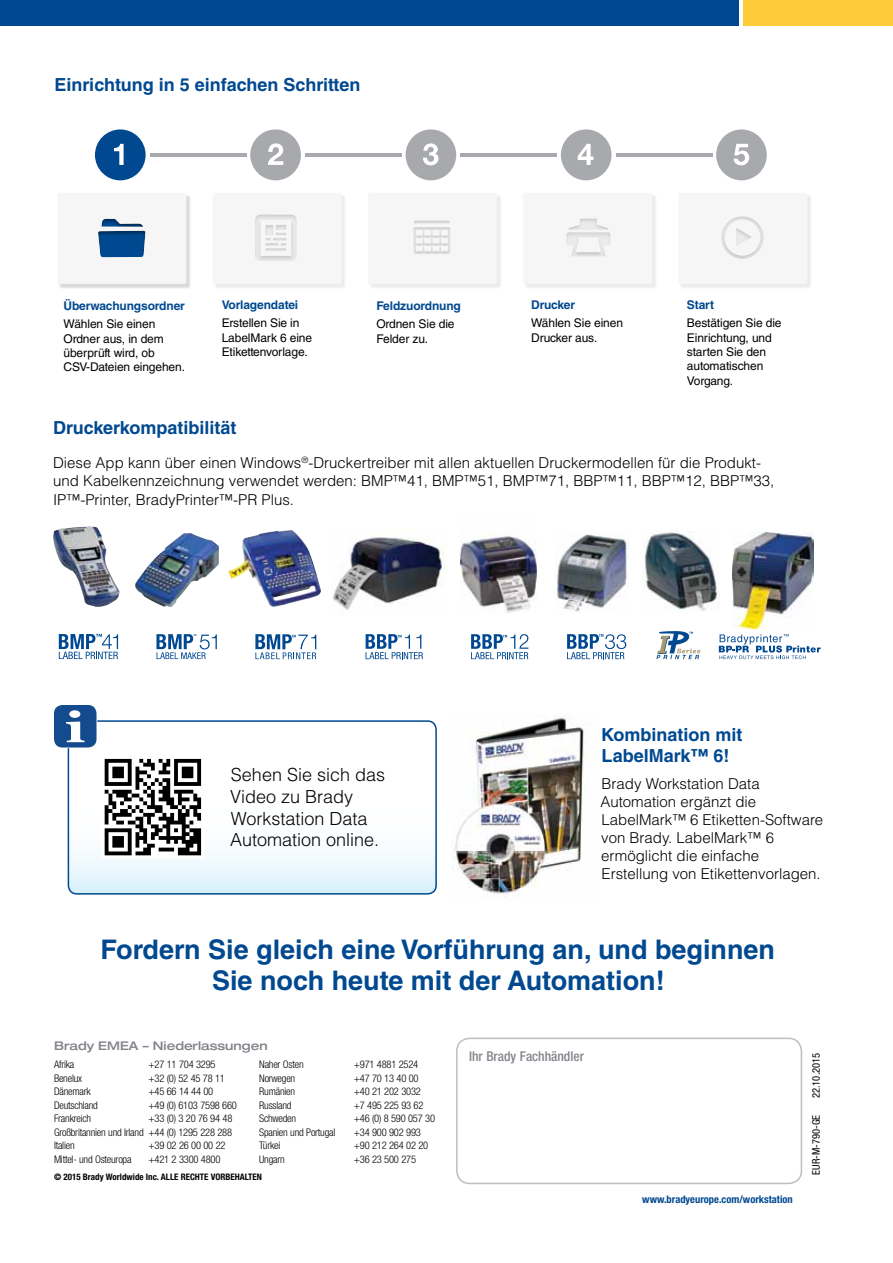
<style>
.page{position:relative;width:893px;height:1263px;background:#fff}
.page>*{position:absolute;margin:0;border:0;box-sizing:border-box;transform-origin:0 0}
.t1{font:700 27px/31.5px "Helvetica LT Std";color:#004990;text-align:center}
.t2{font:700 18px/21.6px "Helvetica LT Std";color:#004990}
.t3{font:300 18px/21.6px "Helvetica LT Std";color:#000}
.t4{font:300 15px/18px "Helvetica LT Std";color:#000}
.t5{font:500 condensed 13.5px "Helvetica Neue LT Pro";color:#81848a}
.t6{font:12px/14.4px "Helvetica LT Std";letter-spacing:-.01em;color:#000}
.t7{font:700 12px "Helvetica LT Std";letter-spacing:-.01em;color:#004990}
.t8{font:500 expanded 12px "Helvetica Neue LT Pro";color:#81848a}
.t9{font:300 condensed 10.5px/13.5px "Helvetica Neue LT Pro";letter-spacing:-.02em;color:#000;text-align:justify}
.t10{font:700 condensed 10.5px "Helvetica Neue LT Pro";color:#004990}
.t11{font:condensed 10.5px "Helvetica Neue LT Pro";color:#000}
.t12{font:700 condensed 9px "Helvetica Neue LT Pro";color:#000}
</style>
<div class="page">
<div style="left:0;top:0;width:738px;height:26px;background:#004990"></div>
<div style="left:743px;top:0;width:150px;height:26px;background:#ffca38"></div>
<div style="left:456px;top:1037px;width:346px;height:147px;border:2px solid #bcbec0;border-radius:13px"></div>
<img style="left:452px;top:714px;width:136px;height:183px">
<svg style="left:68px;top:723px;width:368px;height:171px"></svg>
<div style="left:68px;top:720px;width:369px;height:174px;border:2px solid #004990;border-radius:9px"></div>
<svg style="left:59px;top:634px;width:59px;height:25px"></svg>
<svg style="left:156px;top:634px;width:61px;height:25px"></svg>
<svg style="left:255px;top:634px;width:61px;height:25px"></svg>
<img style="left:228px;top:530px;width:93px;height:77px">
<img style="left:53px;top:526px;width:67px;height:81px">
<img style="left:135px;top:533px;width:84px;height:74px">
<img style="left:333px;top:537px;width:111px;height:78px">
<img style="left:460px;top:534px;width:76px;height:79px">
<img style="left:556px;top:534px;width:72px;height:78px">
<img style="left:642px;top:530px;width:77px;height:81px">
<img style="left:732px;top:532px;width:81px;height:97px">
<svg style="left:656px;top:631px;width:44px;height:28px"></svg>
<svg style="left:567px;top:634px;width:59px;height:25px"></svg>
<div style="left:679px;top:194px;width:133px;height:95px;background:#ededed"></div>
<div style="left:678px;top:193px;width:129px;height:91px;background:#f6f6f6;border-radius:2px"></div>
<div style="left:524px;top:194px;width:133px;height:95px;background:#ededed"></div>
<div style="left:523px;top:193px;width:129px;height:91px;background:#f6f6f6;border-radius:2px"></div>
<div style="left:369px;top:194px;width:133px;height:95px;background:#ededed"></div>
<div style="left:368px;top:193px;width:129px;height:91px;background:#f6f6f6;border-radius:2px"></div>
<div style="left:214px;top:194px;width:133px;height:95px;background:#000;opacity:.08"></div>
<div style="left:213px;top:193px;width:129px;height:91px;background:#f6f6f6;border-radius:2px"></div>
<div style="left:58px;top:194px;width:133px;height:95px;background:#ddd"></div>
<div style="left:57px;top:193px;width:129px;height:91px;background:#f6f6f6;border-radius:2px"></div>
<div style="left:97px;top:217px;width:51px;height:42px;background:#000;opacity:.5"></div>
<div style="left:413px;top:220px;width:38px;height:36px;background:#000;opacity:.15"></div>
<div style="left:719px;top:216px;width:45px;height:45px;background:#000;opacity:.15"></div>
<div style="left:563px;top:217px;width:48px;height:42px;background:#000;opacity:.15"></div>
<div style="left:254px;top:214px;width:45px;height:50px;background:#000;opacity:.15"></div>
<div style="left:95px;top:129px;width:51px;height:51px;background:#004990;border-radius:50%"></div>
<div style="left:250px;top:129px;width:51px;height:51px;background:#a7a9ac;border-radius:50%"></div>
<div style="left:406px;top:129px;width:50px;height:51px;background:#a7a9ac;border-radius:50%"></div>
<div style="left:561px;top:129px;width:50px;height:51px;background:#a7a9ac;border-radius:50%"></div>
<div style="left:716px;top:129px;width:51px;height:51px;background:#a7a9ac;border-radius:50%"></div>
<hr style="left:150px;top:154px;width:96px;height:3px;background:#a7a9ac">
<hr style="left:305px;top:154px;width:96px;height:3px;background:#a7a9ac">
<hr style="left:461px;top:154px;width:96px;height:3px;background:#a7a9ac">
<hr style="left:616px;top:154px;width:96px;height:3px;background:#a7a9ac">
<svg style="left:114px;top:144px;width:10px;height:21px"></svg>
<svg style="left:268px;top:143px;width:15px;height:22px"></svg>
<svg style="left:423px;top:143px;width:16px;height:22px"></svg>
<svg style="left:578px;top:144px;width:15px;height:21px"></svg>
<svg style="left:734px;top:144px;width:15px;height:21px"></svg>
<svg style="left:53px;top:704px;width:44px;height:44px"></svg>
<div style="left:54px;top:705px;width:43px;height:42px;background:#144a8e;border-radius:9px"></div>
<svg style="left:66px;top:710px;width:18px;height:32px"></svg>
<svg style="left:719px;top:634px;width:102px;height:25px"></svg>
<div style="left:101px;top:756px;width:104px;height:102px;background:linear-gradient(to right,#f8f8f8,#f8f8f8)"></div>
<svg style="left:105px;top:759px;width:96px;height:96px"></svg>
<svg style="left:366px;top:634px;width:57px;height:25px"></svg>
<svg style="left:471px;top:634px;width:57px;height:25px"></svg>
<h2 class="t2" style="left:55px;top:74px;width:307px">Einrichtung in 5 einfachen Schritten</h2>
<p class="t7" style="left:64px;top:298px;width:123px">Überwachungsordner</p>
<p class="t6" style="left:64px;top:317px;width:123px">Wählen Sie einen<br>Ordner aus, in dem überprüft wird, ob<br>CSV-Dateien eingehen.</p>
<p class="t7" style="left:222px;top:297px;width:78px">Vorlagendatei</p>
<p class="t6" style="left:222px;top:316px;width:92px">Erstellen Sie in<br>LabelMark 6 eine<br>Etikettenvorlage.</p>
<p class="t7" style="left:376px;top:298px;width:86px">Feldzuordnung</p>
<p class="t6" style="left:376px;top:317px;width:80px">Ordnen Sie die<br>Felder zu.</p>
<p class="t7" style="left:531px;top:297px;width:45px">Drucker</p>
<p class="t6" style="left:531px;top:316px;width:93px">Wählen Sie einen<br>Drucker aus.</p>
<p class="t7" style="left:687px;top:297px;width:29px">Start</p>
<p class="t6" style="left:687px;top:316px;width:96px">Bestätigen Sie die<br>Einrichtung, und starten Sie den automatischen<br>Vorgang.</p>
<h2 class="t2" style="left:53px;top:417px;width:185px">Druckerkompatibilität</h2>
<h3 class="t4" style="left:53px;top:453px;width:723px">Diese App kann über einen Windows<sup>®</sup>-Druckertreiber mit allen aktuellen Druckermodellen für die Produkt&shy;und Kabelkennzeichnung verwendet werden: BMP™41, BMP™51, BMP™71, BBP™11, BBP™12, BBP™33,</h3>
<h3 class="t4" style="left:53px;top:491px;width:243px">IP™-Printer, BradyPrinter™-PR Plus.</h3>
<h2 class="t3" style="left:230px;top:764px;width:156px">Sehen Sie sich das<br>Video zu Brady<br>Workstation Data<br>Automation online.</h2>
<h2 class="t2" style="left:601px;top:723px;width:143px">Kombination mit<br>LabelMark™ 6!</h2>
<h3 class="t4" style="left:600px;top:774px;width:224px">Brady Workstation Data<br>Automation ergänzt die<br>LabelMark™ 6 Etiketten-Software von Brady. LabelMark™ 6 ermöglicht die einfache<br>Erstellung von Etikettenvorlagen.</h3>
<h1 class="t1" style="left:100px;top:933px;width:676px">Fordern Sie gleich eine Vorführung an, und beginnen<br>Sie noch heute mit der Automation!</h1>
<p class="t8" style="left:54px;top:1038px;width:215px">Brady EMEA – Niederlassungen</p>
<p class="t9" style="left:54px;top:1057px;width:22px">Afrika</p>
<p class="t9" style="left:148px;top:1057px;width:69px">+27 11 704 3295</p>
<p class="t9" style="left:54px;top:1071px;width:30px">Benelux</p>
<p class="t9" style="left:148px;top:1071px;width:78px">+32 (0) 52 45 78 11</p>
<p class="t9" style="left:54px;top:1084px;width:38px">Dänemark</p>
<p class="t9" style="left:148px;top:1084px;width:66px">+45 66 14 44 00</p>
<p class="t9" style="left:54px;top:1098px;width:45px">Deutschland</p>
<p class="t9" style="left:148px;top:1098px;width:90px">+49 (0) 6103 7598 660</p>
<p class="t9" style="left:54px;top:1111px;width:39px">Frankreich</p>
<p class="t9" style="left:54px;top:1111px;width:180px;text-indent:94px">+33 (0) 3 20 76 94 48<br>Großbritannien und Irland +44 (0) 1295 228 288<br>Italien</p>
<p class="t9" style="left:148px;top:1138px;width:79px">+39 02 26 00 00 22</p>
<p class="t9" style="left:54px;top:1152px;width:79px">Mittel- und Osteuropa</p>
<p class="t9" style="left:148px;top:1152px;width:73px">+421 2 3300 4800</p>
<p class="t9" style="left:259px;top:1057px;width:46px">Naher Osten</p>
<p class="t9" style="left:354px;top:1057px;width:66px">+971 4881 2524</p>
<p class="t9" style="left:259px;top:1071px;width:38px">Norwegen</p>
<p class="t9" style="left:354px;top:1071px;width:66px">+47 70 13 40 00</p>
<p class="t9" style="left:259px;top:1084px;width:37px">Rumänien</p>
<p class="t9" style="left:354px;top:1084px;width:69px">+40 21 202 3032</p>
<p class="t9" style="left:259px;top:1098px;width:34px">Russland</p>
<p class="t9" style="left:354px;top:1098px;width:71px">+7 495 225 93 62</p>
<p class="t9" style="left:259px;top:1111px;width:38px">Schweden</p>
<p class="t9" style="left:354px;top:1111px;width:83px">+46 (0) 8 590 057 30</p>
<p class="t9" style="left:259px;top:1125px;width:78px">Spanien und Portugal</p>
<p class="t9" style="left:354px;top:1125px;width:69px">+34 900 902 993</p>
<p class="t9" style="left:259px;top:1138px;width:23px">Türkei</p>
<p class="t9" style="left:354px;top:1138px;width:76px">+90 212 264 02 20</p>
<p class="t9" style="left:259px;top:1152px;width:27px">Ungarn</p>
<p class="t9" style="left:354px;top:1152px;width:64px">+36 23 500 275</p>
<p class="t12" style="left:54px;top:1171px;width:209px">© 2015 Brady Worldwide Inc. ALLE RECHTE VORBEHALTEN</p>
<p class="t5" style="left:469px;top:1048px;width:116px">Ihr Brady Fachhändler</p>
<p class="t10" style="left:642px;top:1192px;width:152px">www.bradyeurope.com/workstation</p>
<p class="t11" style="left:810px;top:1098px;width:47px;rotate:-90deg">22.10.2015</p>
<p class="t11" style="left:810px;top:1175px;width:61px;rotate:-90deg">EUR-M-790-GE</p>
</div>
